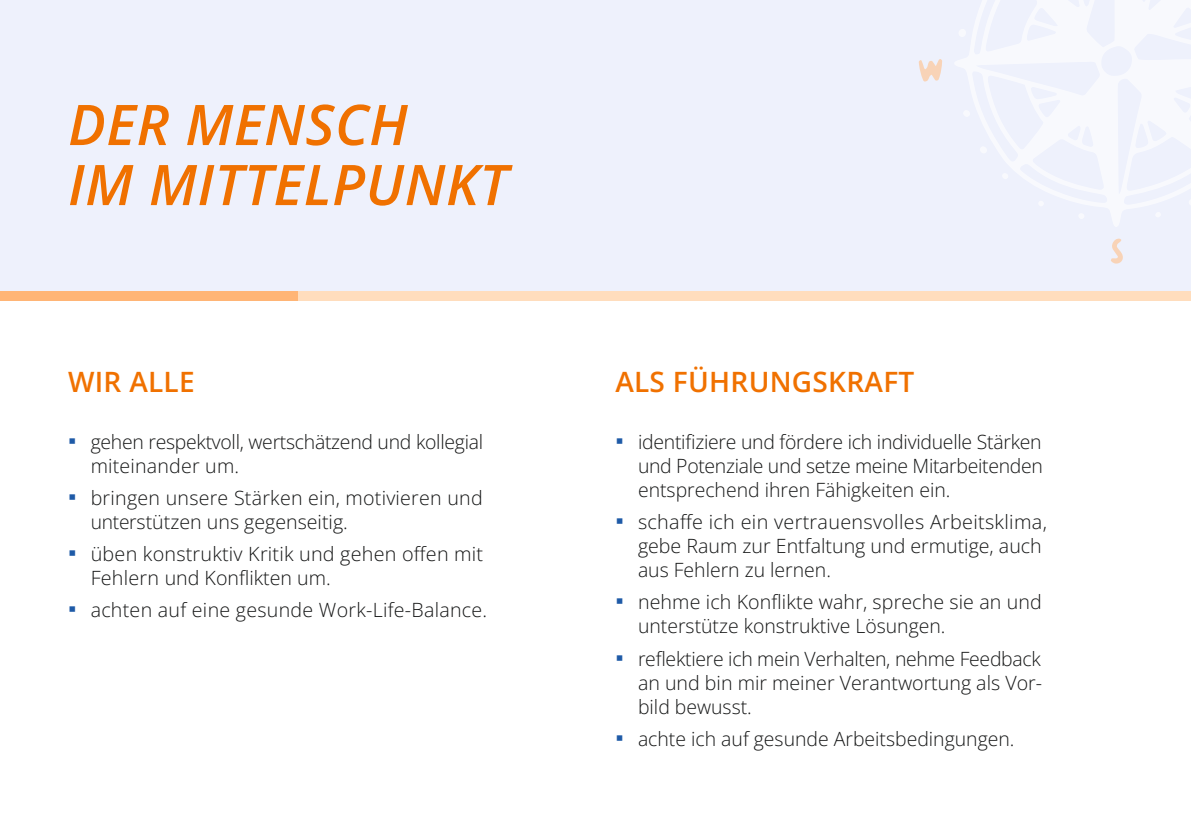
<style>
.page{position:relative;width:1191px;height:840px;background:#fff}
.page>*{position:absolute;margin:0;border:0;box-sizing:border-box;transform-origin:0 0}
.t1{font:italic 600 56px/60px "Open Sans";letter-spacing:.01em;color:#f07100}
.t2{font:600 28px "Open Sans";letter-spacing:.01em;color:#f07100}
.t3{font:300 19.6px/24px "Open Sans";color:#151616}
.s1{font-family:"Arial";font-weight:400;font-size:24px;color:#1e5aa7}
</style>
<div class="page">
<div style="left:0;top:0;width:1191px;height:300px;background:#eef1fc"></div>
<svg style="left:918px;top:59px;width:24px;height:22px"></svg>
<svg style="left:1111px;top:238px;width:12px;height:25px"></svg>
<div style="left:979px;top:146px;width:8px;height:7px;background:#f8f9fd;border-radius:50%"></div>
<div style="left:298px;top:291px;width:297px;height:9px;background:#ffddbd"></div>
<div style="left:595px;top:291px;width:298px;height:9px;background:#ffddbd"></div>
<div style="left:893px;top:291px;width:298px;height:9px;background:#ffddbd"></div>
<div style="left:0;top:291px;width:298px;height:9px;background:#ffb576"></div>
<h1 class="t1" style="left:68px;top:93px;width:441px">DER MENSCH<br>IM MITTELPUNKT</h1>
<h2 class="t2" style="left:68px;top:362px;width:128px">WIR ALLE</h2>
<h2 class="t2" style="left:615px;top:362px;width:300px">ALS FÜHRUNGSKRAFT</h2>
<p class="t3" style="left:91px;top:429px;width:394px;text-indent:-23px"><span class="s1">▪</span> gehen respektvoll, wertschätzend und kollegial miteinander um.</p>
<p class="t3" style="left:91px;top:485px;width:393px;text-indent:-23px"><span class="s1">▪</span> bringen unsere Stärken ein, motivieren und unterstützen uns gegenseitig.</p>
<p class="t3" style="left:91px;top:541px;width:394px;text-indent:-23px"><span class="s1">▪</span> üben konstruktiv Kritik und gehen offen mit<br>Fehlern und Konflikten um.</p>
<p class="t3" style="left:68px;top:597px;width:421px"><span class="s1">▪</span> achten auf eine gesunde Work-Life-Balance.</p>
<p class="t3" style="left:638px;top:429px;width:406px;text-align:justify;text-indent:-23px"><span class="s1">▪</span> identifiziere und fördere ich individuelle Stärken und Potenziale und setze meine Mitarbeitenden entsprechend ihren Fähigkeiten ein.</p>
<p class="t3" style="left:638px;top:509px;width:410px;text-indent:-23px"><span class="s1">▪</span> schaffe ich ein vertrauensvolles Arbeitsklima, gebe Raum zur Entfaltung und ermutige, auch aus Fehlern zu lernen.</p>
<p class="t3" style="left:638px;top:589px;width:405px;text-indent:-23px"><span class="s1">▪</span> nehme ich Konflikte wahr, spreche sie an und unterstütze konstruktive Lösungen.</p>
<p class="t3" style="left:638px;top:645px;width:405px;text-align:justify;text-indent:-23px"><span class="s1">▪</span> reflektiere ich mein Verhalten, nehme Feedback an und bin mir meiner Verantwortung als Vor&shy;bild bewusst.</p>
<p class="t3" style="left:615px;top:725px;width:401px"><span class="s1">▪</span> achte ich auf gesunde Arbeitsbedingungen.</p>
</div>
